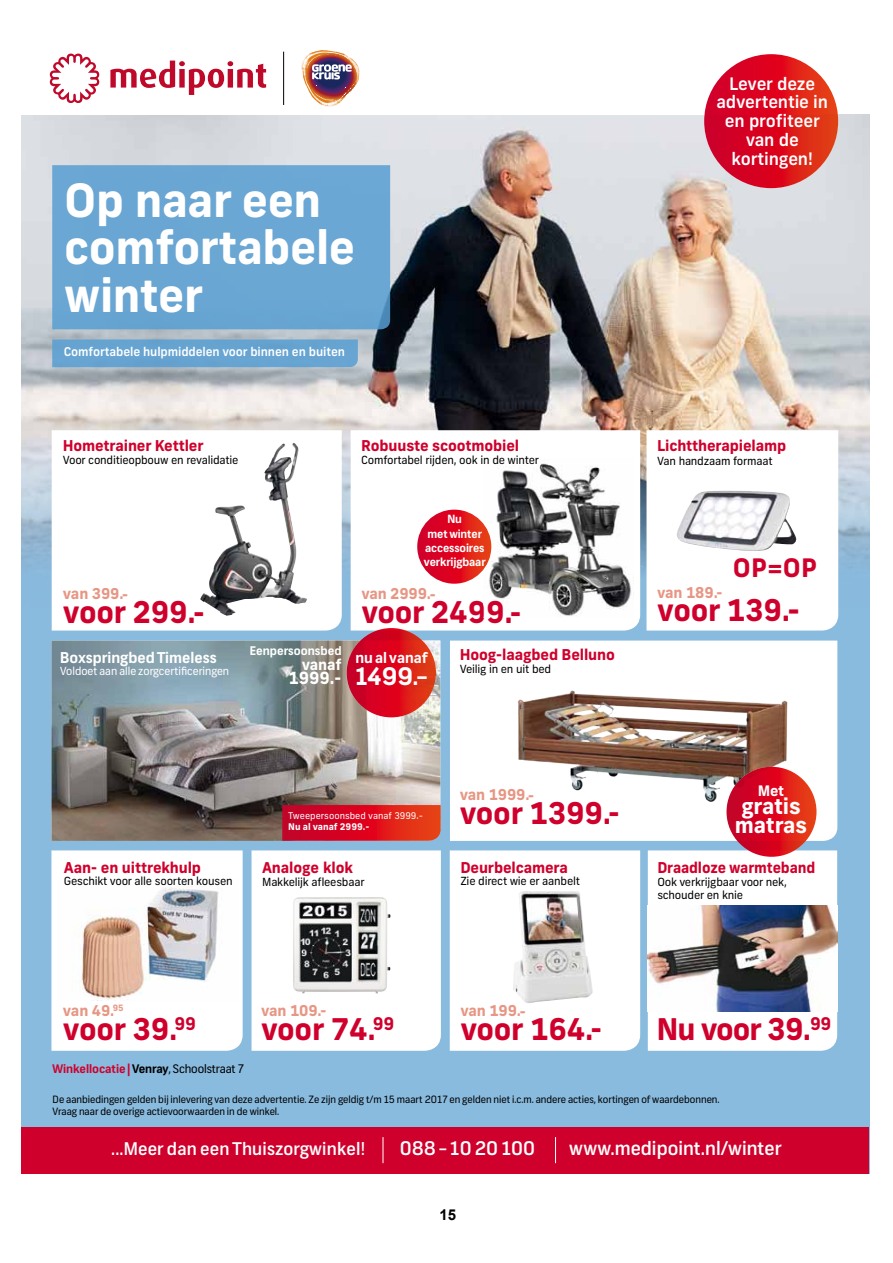
<style>
.page{position:relative;width:893px;height:1263px;background:#fff}
.page>*{position:absolute;margin:0;border:0;box-sizing:border-box;transform-origin:0 0}
.t1{font:700 45.75px/47.5px "TP Frank";letter-spacing:-.01em;color:#fff}
.t2{font:700 29.85px "TP Frank";letter-spacing:-.01em;color:#cf002c}
.t3{font:700 25.5px "TP Frank";color:#cf002c}
.t4{font:700 24.15px "Frank";color:#fff}
.t5{font:700 21.75px/18.8px "TP Frank";letter-spacing:-.01em;color:#fff}
.t6{font:500 18.75px "Frank";color:#fff}
.t7{font:500 17.4px "Frank";letter-spacing:.01em;color:#fff}
.t8{font:500 17.25px/18.8px "TP Frank";letter-spacing:-.01em;color:#fff;text-align:center}
.t9{font:700 16.8px "TP Frank";color:#fff}
.t10{font:700 15px "Arial";color:#000}
.t11{font:700 14.85px "TP Frank";letter-spacing:-.01em;color:#cf002c}
.t12{font:700 14.85px "TP Frank";letter-spacing:-.01em;color:#e79684}
.t13{font:700 14.85px "Frank";color:#fff}
.t14{font:700 14.85px "TP Frank";letter-spacing:-.01em;color:#fff}
.t15{font:700 14.7px "Frank";color:#fff}
.t16{font:700 14.4px "TP Frank";color:#fff}
.t17{font:500 12.15px "TP Frank";letter-spacing:-.01em;color:#fff}
.t18{font:700 12px "Frank";color:#fff}
.t19{font:700 11.85px "Frank";letter-spacing:-.01em;color:#cf002c}
.t20{font:11.25px/13.5px "TP Frank";letter-spacing:-.02em;color:#000}
.t21{font:700 11.25px/14.1px "Frank";letter-spacing:-.01em;color:#fff;text-align:center}
.t22{font:11.25px "Frank";color:#fff}
.t23{font:10.05px/12.1px "Frank";color:#000}
.t24{font:9.15px "TP Frank";color:#fff}
.t25{font:700 9.15px "TP Frank";color:#fff}
.s1{font-size:27.9px}
.s2{color:#000}
.s3{font-weight:400;color:#000}
</style>
<div class="page">
<div style="left:21px;top:114px;width:848px;height:1060px;background:#89bbdf"></div>
<img style="left:21px;top:114px;width:848px;height:493px">
<div style="left:21px;top:1127px;width:848px;height:47px;background:#cf002c"></div>
<svg style="left:383px;top:1137px;width:1px;height:26px"></svg>
<svg style="left:555px;top:1137px;width:1px;height:26px"></svg>
<svg style="left:49px;top:53px;width:51px;height:50px"></svg>
<svg style="left:110px;top:61px;width:156px;height:34px"></svg>
<hr style="left:283px;top:52px;width:1px;height:53px;background:#000">
<svg style="left:309px;top:50px;width:21px;height:6px"></svg>
<svg style="left:312px;top:64px;width:40px;height:15px"></svg>
<div style="left:52px;top:165px;width:338px;height:164px;background:#6aa7d3"></div>
<div style="left:52px;top:339px;width:306px;height:28px;background:#66a4d1"></div>
<svg style="left:52px;top:430px;width:290px;height:200px;background:#f4f4f4"></svg>
<div style="left:351px;top:430px;width:289px;height:200px;background:#fff"></div>
<div style="left:450px;top:850px;width:190px;height:201px;background:#fff"></div>
<div style="left:252px;top:850px;width:189px;height:201px;background:#fff"></div>
<div style="left:51px;top:850px;width:192px;height:201px;background:#fff"></div>
<div style="left:648px;top:850px;width:189px;height:201px;background:#fff"></div>
<img style="left:241px;top:443px;width:54px;height:136px">
<img style="left:648px;top:906px;width:189px;height:106px">
<div style="left:646px;top:430px;width:192px;height:200px;background:#fff"></div>
<img style="left:677px;top:491px;width:120px;height:60px">
<img style="left:513px;top:890px;width:80px;height:113px">
<img style="left:57px;top:880px;width:181px;height:121px">
<img style="left:293px;top:897px;width:97px;height:96px">
<img style="left:51px;top:640px;width:389px;height:201px">
<div style="left:450px;top:640px;width:387px;height:201px;background:#fff"></div>
<svg style="left:347px;top:628px;width:89px;height:89px;background:#d80f1d"></svg>
<svg style="left:704px;top:54px;width:134px;height:134px;background:#db101e"></svg>
<img style="left:484px;top:459px;width:150px;height:158px">
<svg style="left:417px;top:510px;width:74px;height:74px;background:#de1120"></svg>
<img style="left:511px;top:685px;width:285px;height:122px">
<svg style="left:282px;top:805px;width:159px;height:36px;background:#d81520"></svg>
<svg style="left:726px;top:767px;width:90px;height:90px;background:#d8121f"></svg>
<h1 class="t1" style="left:64px;top:176px;width:292px">Op naar een comfortabele winter</h1>
<p class="t17" style="left:64px;top:344px;width:283px">Comfortabele hulpmiddelen voor binnen en buiten</p>
<h3 class="t11" style="left:63px;top:436px;width:142px">Hometrainer Kettler</h3>
<p class="t20" style="left:63px;top:453px;width:177px">Voor conditieopbouw en revalidatie</p>
<h3 class="t12" style="left:63px;top:584px;width:67px">van 399.-</h3>
<h2 class="t2" style="left:63px;top:593px;width:143px">voor 299.<span class="s1">-</span></h2>
<h3 class="t11" style="left:361px;top:436px;width:159px">Robuuste scootmobiel</h3>
<p class="t20" style="left:361px;top:453px;width:179px">Comfortabel rijden, ook in de winter</p>
<p class="t21" style="left:424px;top:513px;width:63px">Nu<br>met winter accessoires verkrijgbaar</p>
<h3 class="t12" style="left:361px;top:584px;width:76px">van 2999.-</h3>
<h2 class="t2" style="left:361px;top:593px;width:162px">voor 2499.<span class="s1">-</span></h2>
<h3 class="t13" style="left:60px;top:648px;width:158px">Boxspringbed Timeless</h3>
<p class="t22" style="left:60px;top:665px;width:170px">Voldoet aan alle zorgcertificeringen</p>
<p class="t18" style="left:250px;top:644px;width:93px">Eenpersoonsbed</p>
<h3 class="t14" style="left:302px;top:655px;width:41px">vanaf</h3>
<h3 class="t9" style="left:289px;top:667px;width:55px">1999.-</h3>
<h3 class="t15" style="left:355px;top:649px;width:74px">nu al vanaf</h3>
<h3 class="t4" style="left:355px;top:661px;width:75px">1499.-</h3>
<h3 class="t11" style="left:460px;top:645px;width:157px">Hoog-laagbed Belluno</h3>
<p class="t20" style="left:460px;top:662px;width:93px">Veilig in en uit bed</p>
<h3 class="t8" style="left:716px;top:74px;width:113px">Lever deze advertentie in en profiteer van de kortingen!</h3>
<h3 class="t11" style="left:657px;top:436px;width:131px">Lichttherapielamp</h3>
<p class="t20" style="left:657px;top:454px;width:117px">Van handzaam formaat</p>
<h3 class="t3" style="left:733px;top:551px;width:86px">OP=OP</h3>
<h3 class="t12" style="left:657px;top:582px;width:67px">van 189.-</h3>
<h2 class="t2" style="left:657px;top:591px;width:145px">voor 139.-</h2>
<h3 class="t11" style="left:64px;top:857px;width:139px">Aan- en uittrekhulp</h3>
<p class="t20" style="left:64px;top:874px;width:170px">Geschikt voor alle soorten kousen</p>
<p class="t24" style="left:288px;top:810px;width:136px">Tweepersoonsbed vanaf 3999.-</p>
<p class="t25" style="left:288px;top:821px;width:83px">Nu al vanaf 2999.-</p>
<h3 class="t11" style="left:262px;top:857px;width:92px">Analoge klok</h3>
<p class="t20" style="left:262px;top:875px;width:104px">Makkelijk afleesbaar</p>
<h3 class="t12" style="left:460px;top:785px;width:76px">van 1999.-</h3>
<h2 class="t2" style="left:460px;top:793px;width:162px">voor 1399.<span class="s1">-</span></h2>
<h3 class="t11" style="left:460px;top:857px;width:109px">Deurbelcamera</h3>
<p class="t20" style="left:460px;top:874px;width:121px">Zie direct wie er aanbelt</p>
<p class="t16" style="left:758px;top:781px;width:28px">Met</p>
<h3 class="t5" style="left:735px;top:797px;width:74px">gratis matras</h3>
<h3 class="t11" style="left:657px;top:857px;width:159px">Draadloze warmteband</h3>
<p class="t20" style="left:657px;top:875px;width:131px">Ook verkrijgbaar voor nek, schouder en knie</p>
<h3 class="t12" style="left:63px;top:1001px;width:62px">van 49.<sup>95</sup></h3>
<h2 class="t2" style="left:63px;top:1009px;width:135px">voor 39.<sup>99</sup></h2>
<h2 class="t2" style="left:656px;top:1009px;width:176px">Nu voor 39.<sup>99</sup></h2>
<h3 class="t12" style="left:261px;top:1001px;width:67px">van 109.-</h3>
<h2 class="t2" style="left:261px;top:1009px;width:135px">voor 74.<sup>99</sup></h2>
<h3 class="t12" style="left:460px;top:1001px;width:67px">van 199.-</h3>
<h2 class="t2" style="left:460px;top:1009px;width:143px">voor 164.<span class="s1">-</span></h2>
<p class="t19" style="left:53px;top:1061px;width:193px">Winkellocatie | <span class="s2">Venray</span><span class="s3">, Schoolstraat 7</span></p>
<p class="t23" style="left:53px;top:1094px;width:669px">De aanbiedingen gelden bij inlevering van deze advertentie. Ze zijn geldig t/m 15 maart 2017 en gelden niet i.c.m. andere acties, kortingen of waardebonnen.<br>Vraag naar de overige actievoorwaarden in de winkel.</p>
<h3 class="t7" style="left:111px;top:1138px;width:256px">...Meer dan een Thuiszorgwinkel!</h3>
<h3 class="t6" style="left:400px;top:1137px;width:137px">088-10 20 100</h3>
<h3 class="t6" style="left:569px;top:1137px;width:214px">www.medipoint.nl/winter</h3>
<h3 class="t10" style="left:439px;top:1204px;width:18px">15</h3>
</div>
